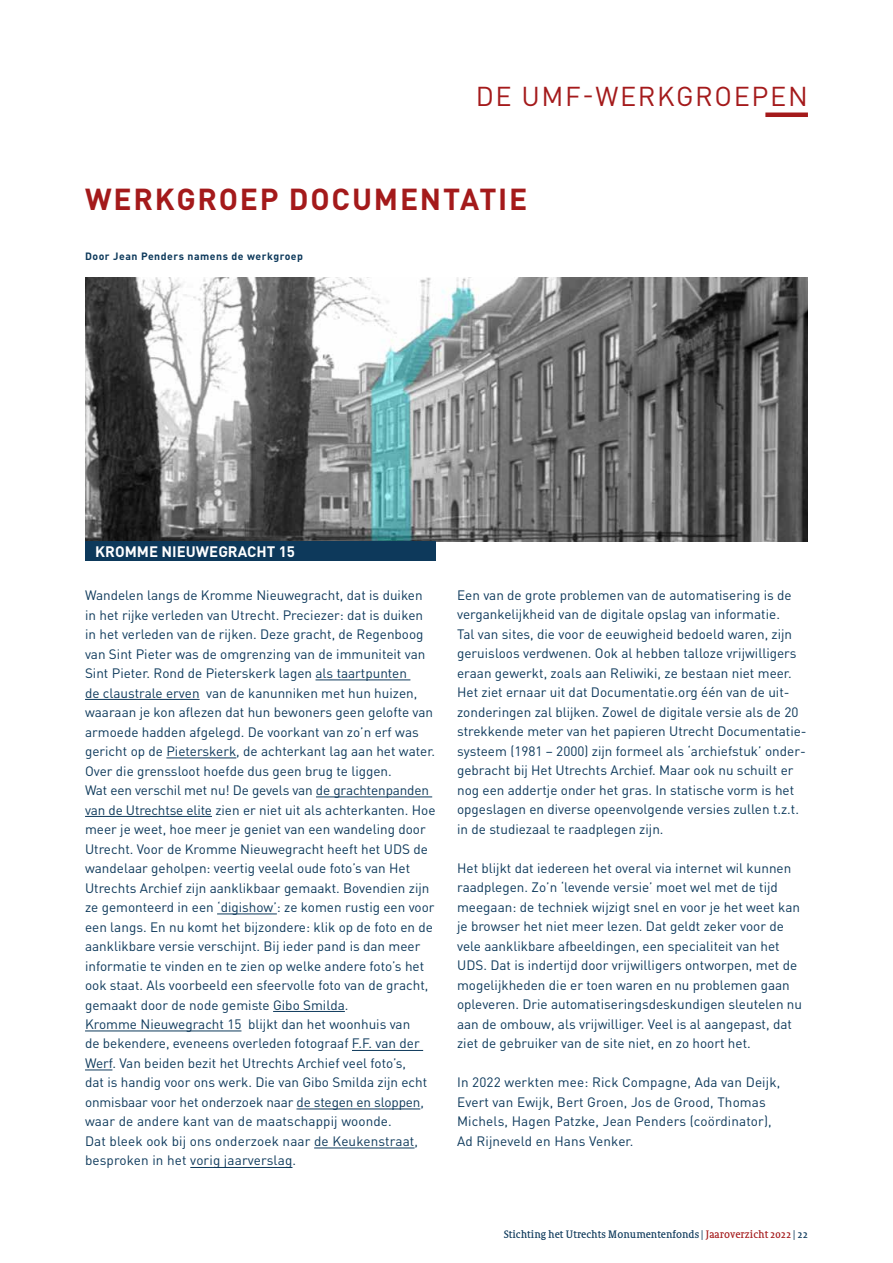
<style>
.page{position:relative;width:893px;height:1263px;background:#fff}
.page>*{position:absolute;margin:0;border:0;box-sizing:border-box;transform-origin:0 0}
.t1{font:700 30px "DIN Pro";letter-spacing:.06em;color:#a41a1b}
.t2{font:27px "DIN Pro";letter-spacing:.06em;color:#a41a1b}
.t3{font:700 15px "DIN Pro";color:#fff}
.t4{font:13.5px/19.5px "DIN Pro";color:#0d395b}
.t5{font:10.5px "Sheriff";color:#0d395b}
.t6{font:700 10.5px "DIN Pro";letter-spacing:.05em;color:#0d395b}
.s1{color:#a41a1b}
</style>
<div class="page">
<hr style="left:765px;top:113px;width:43px;height:4px;background:#a41a1b">
<hr style="left:315px;top:679px;width:95px;height:1px;background:#0d395b">
<hr style="left:85px;top:699px;width:115px;height:1px;background:#0d395b">
<hr style="left:166px;top:757px;width:70px;height:1px;background:#0d395b">
<hr style="left:316px;top:796px;width:116px;height:1px;background:#0d395b">
<hr style="left:85px;top:816px;width:127px;height:1px;background:#0d395b">
<hr style="left:217px;top:913px;width:60px;height:1px;background:#0d395b">
<hr style="left:273px;top:1011px;width:72px;height:1px;background:#0d395b">
<hr style="left:85px;top:1030px;width:156px;height:1px;background:#0d395b">
<hr style="left:352px;top:1050px;width:71px;height:1px;background:#0d395b">
<svg style="left:85px;top:1069px;width:27px;height:1px"></svg>
<hr style="left:296px;top:1108px;width:124px;height:1px;background:#0d395b">
<hr style="left:314px;top:1147px;width:101px;height:1px;background:#0d395b">
<hr style="left:190px;top:1167px;width:102px;height:1px;background:#0d395b">
<img style="left:85px;top:277px;width:723px;height:265px">
<div style="left:85px;top:542px;width:351px;height:19px;background:#0d395b"></div>
<h2 class="t2" style="left:476px;top:78px;width:333px">DE UMF-WERKGROEPEN</h2>
<h1 class="t1" style="left:85px;top:179px;width:444px">WERKGROEP DOCUMENTATIE</h1>
<p class="t6" style="left:85px;top:249px;width:220px">Door Jean Penders namens de werkgroep</p>
<p class="t3" style="left:95px;top:541px;width:201px">KROMME NIEUWEGRACHT 15</p>
<p class="t4" style="left:85px;top:585px;width:352px">Wandelen langs de Kromme Nieuwegracht, dat is duiken in het rijke verleden van Utrecht. Preciezer: dat is duiken in het verleden van de rijken. Deze gracht, de Regenboog van Sint Pieter was de omgrenzing van de immuniteit van Sint Pieter. Rond de Pieterskerk lagen als taartpunten<br>de claustrale erven van de kanunniken met hun huizen, waaraan je kon aflezen dat hun bewoners geen gelofte van armoede hadden afgelegd. De voorkant van zo’n erf was gericht op de Pieterskerk, de achterkant lag aan het water.<br>Over die grenssloot hoefde dus geen brug te liggen.<br>Wat een verschil met nu! De gevels van de grachtenpanden van de Utrechtse elite zien er niet uit als achterkanten. Hoe meer je weet, hoe meer je geniet van een wandeling door Utrecht. Voor de Kromme Nieuwegracht heeft het UDS de wandelaar geholpen: veertig veelal oude foto’s van Het Utrechts Archief zijn aanklikbaar gemaakt. Bovendien zijn ze gemonteerd in een ‘digishow’: ze komen rustig een voor een langs. En nu komt het bijzondere: klik op de foto en de aanklikbare versie verschijnt. Bij ieder pand is dan meer informatie te vinden en te zien op welke andere foto’s het ook staat. Als voorbeeld een sfeervolle foto van de gracht, gemaakt door de node gemiste Gibo Smilda.<br>Kromme Nieuwegracht 15 blijkt dan het woonhuis van<br>de bekendere, eveneens overleden fotograaf F.F. van der Werf. Van beiden bezit het Utrechts Archief veel foto’s,<br>dat is handig voor ons werk. Die van Gibo Smilda zijn echt onmisbaar voor het onderzoek naar de stegen en sloppen, waar de andere kant van de maatschappij woonde.<br>Dat bleek ook bij ons onderzoek naar de Keukenstraat, besproken in het vorig jaarverslag.</p>
<p class="t4" style="left:457px;top:585px;width:351px">Een van de grote problemen van de automatisering is de vergankelijkheid van de digitale opslag van informatie.<br>Tal van sites, die voor de eeuwigheid bedoeld waren, zijn geruisloos verdwenen. Ook al hebben talloze vrijwilligers eraan gewerkt, zoals aan Reliwiki, ze bestaan niet meer.<br>Het ziet ernaar uit dat Documentatie.org één van de uit&shy;zonderingen zal blijken. Zowel de digitale versie als de 20 strekkende meter van het papieren Utrecht Documentatie&shy;systeem (1981 – 2000) zijn formeel als ‘archiefstuk’ onder&shy;gebracht bij Het Utrechts Archief. Maar ook nu schuilt er nog een addertje onder het gras. In statische vorm is het opgeslagen en diverse opeenvolgende versies zullen t.z.t. in de studiezaal te raadplegen zijn.</p>
<p class="t4" style="left:457px;top:858px;width:346px">Het blijkt dat iedereen het overal via internet wil kunnen raadplegen. Zo’n ‘levende versie’ moet wel met de tijd meegaan: de techniek wijzigt snel en voor je het weet kan je browser het niet meer lezen. Dat geldt zeker voor de vele aanklikbare afbeeldingen, een specialiteit van het UDS. Dat is indertijd door vrijwilligers ontworpen, met de mogelijkheden die er toen waren en nu problemen gaan opleveren. Drie automatiseringsdeskundigen sleutelen nu aan de ombouw, als vrijwilliger. Veel is al aangepast, dat ziet de gebruiker van de site niet, en zo hoort het.</p>
<p class="t4" style="left:457px;top:1072px;width:325px">In 2022 werkten mee: Rick Compagne, Ada van Deijk, Evert van Ewijk, Bert Groen, Jos de Grood, Thomas Michels, Hagen Patzke, Jean Penders (coördinator), Ad Rijneveld en Hans Venker.</p>
<p class="t5" style="left:504px;top:1228px;width:306px">Stichting het Utrechts Monumentenfonds | <span class="s1">Jaaroverzicht 2022</span> | 22</p>
</div>
